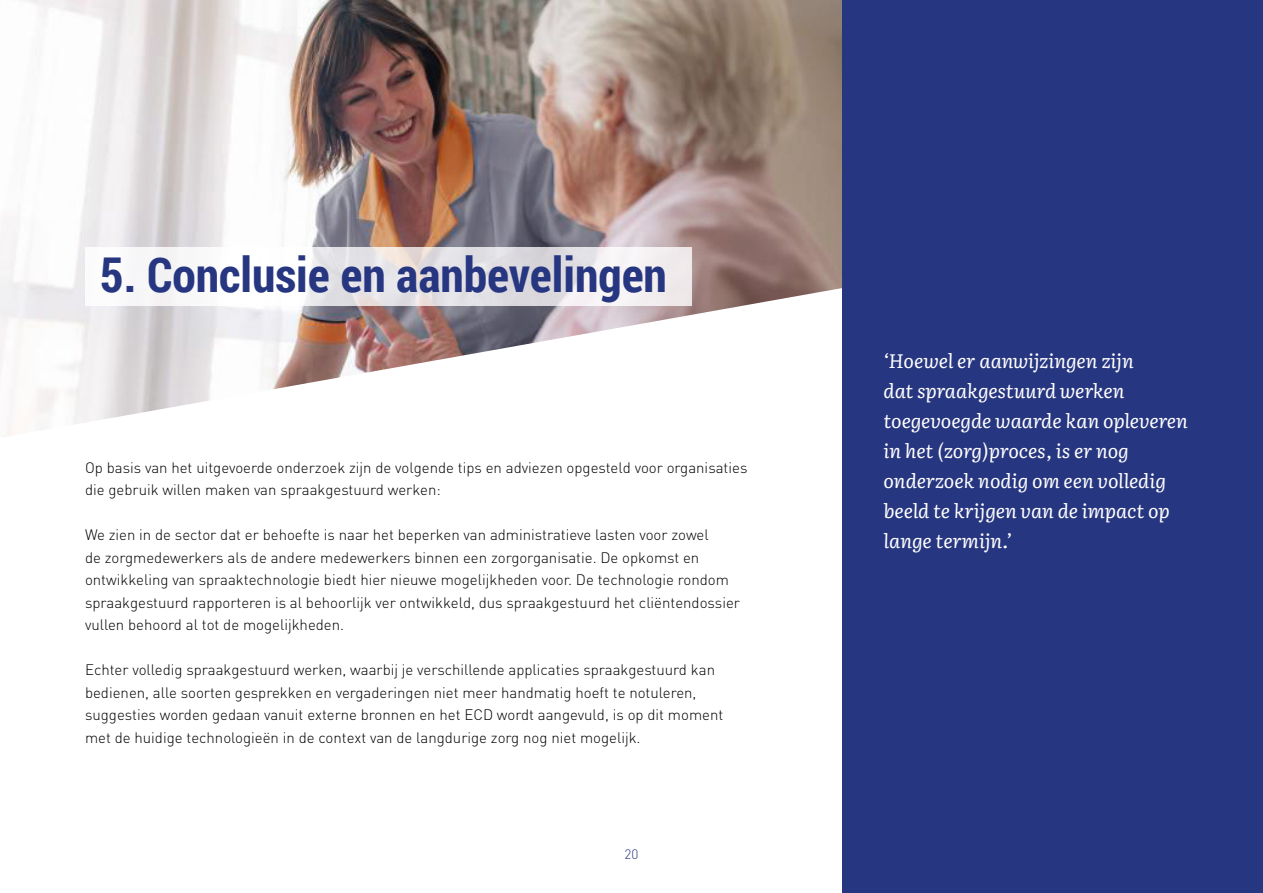
<style>
.page{position:relative;width:1263px;height:893px;background:#fff}
.page>*{position:absolute;margin:0;border:0;box-sizing:border-box;transform-origin:0 0}
.t1{font:700 48px "Roboto Condensed";color:#273680}
.t2{font:italic 19.5px/30px "Literata";color:#fff}
.t3{font:300 15px/22.5px "DIN Pro";color:#000}
.t4{font:300 13.5px "DIN Pro";color:#273680}
</style>
<div class="page">
<div style="left:842px;top:0;width:421px;height:893px;background:#273680"></div>
<img style="left:0;top:0;width:842px;height:436px">
<img style="left:85px;top:248px;width:606px;height:57px">
<p class="t1" style="left:100px;top:241px;width:568px">5. Conclusie en aanbevelingen</p>
<p class="t3" style="left:85px;top:456px;width:664px">Op basis van het uitgevoerde onderzoek zijn de volgende tips en adviezen opgesteld voor organisaties die gebruik willen maken van spraakgestuurd werken:</p>
<p class="t3" style="left:85px;top:523px;width:656px">We zien in de sector dat er behoefte is naar het beperken van administratieve lasten voor zowel<br>de zorgmedewerkers als de andere medewerkers binnen een zorgorganisatie. De opkomst en ontwikkeling van spraaktechnologie biedt hier nieuwe mogelijkheden voor. De technologie rondom spraakgestuurd rapporteren is al behoorlijk ver ontwikkeld, dus spraakgestuurd het cliëntendossier vullen behoord al tot de mogelijkheden.</p>
<p class="t3" style="left:85px;top:658px;width:640px">Echter volledig spraakgestuurd werken, waarbij je verschillende applicaties spraakgestuurd kan bedienen, alle soorten gesprekken en vergaderingen niet meer handmatig hoeft te notuleren, suggesties worden gedaan vanuit externe bronnen en het ECD wordt aangevuld, is op dit moment met de huidige technologieën in de context van de langdurige zorg nog niet mogelijk.</p>
<p class="t4" style="left:624px;top:845px;width:15px">20</p>
<h3 class="t2" style="left:883px;top:344px;width:306px">‘Hoewel er aanwijzingen zijn<br>dat spraakgestuurd werken toegevoegde waarde kan opleveren in het (zorg)proces, is er nog onderzoek nodig om een volledig beeld te krijgen van de impact op lange termijn.’</h3>
</div>
